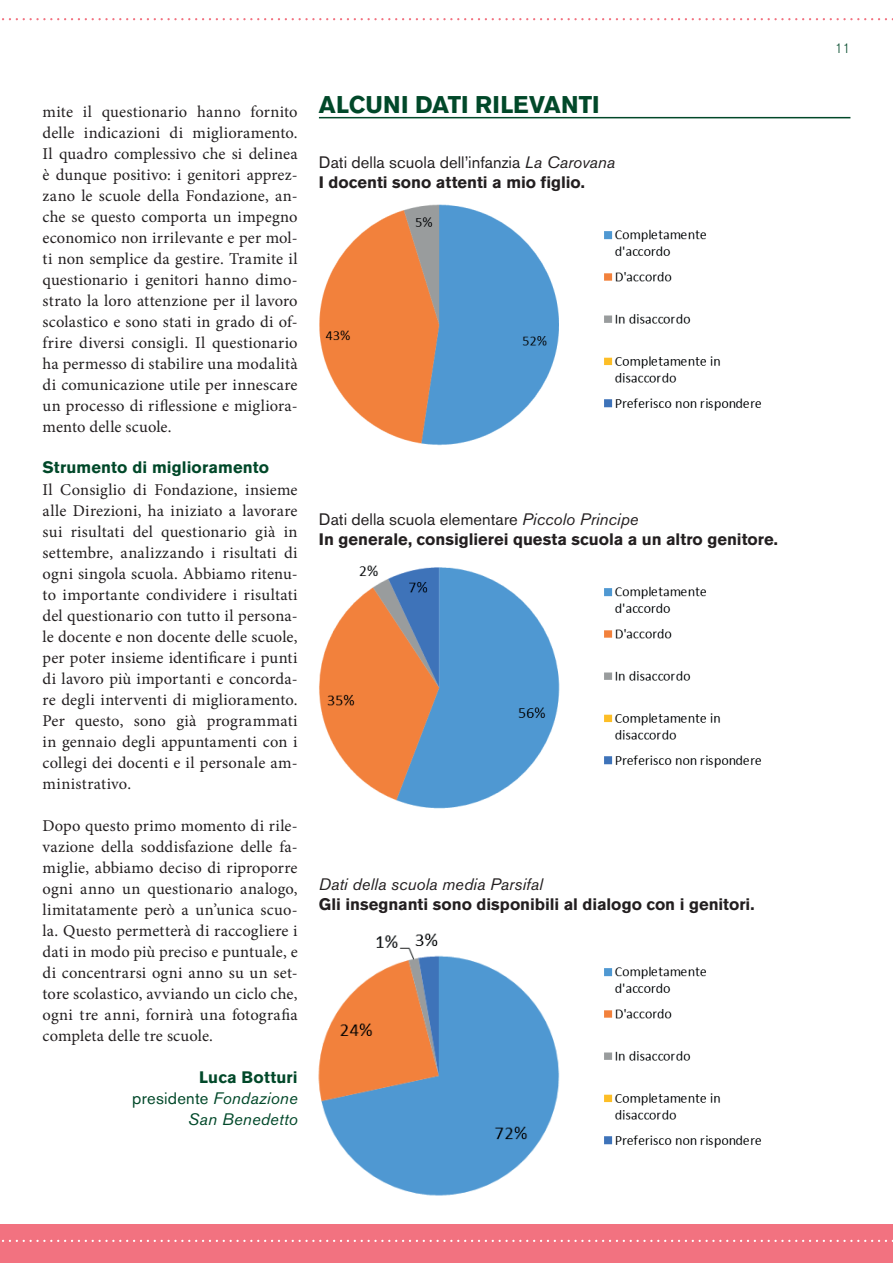
<style>
.page{position:relative;width:893px;height:1263px;background:#fff}
.page>*{position:absolute;margin:0;border:0;box-sizing:border-box;transform-origin:0 0}
.t1{font:700 24px "Akzidenz Grotesk BE";letter-spacing:.005em;color:#014829}
.t2{font:16.5px/21px "Minion Pro";letter-spacing:.015em;color:#231f20;text-align:justify}
.t3{font:700 16.5px/19.8px "Akzidenz Grotesk BE";color:#231f20}
.t4{font:italic 16.5px/21px "Akzidenz Grotesk BE";letter-spacing:.015em;color:#014829;text-align:right}
.t5{font:italic 16.5px "Akzidenz Grotesk BE";color:#231f20}
.t6{font:700 16.5px "Akzidenz Grotesk BE";letter-spacing:.01em;color:#014829}
.t7{font:300 13.5px "Akzidenz Grotesk BE";color:#014829}
.s1{font-weight:700;font-style:normal}
.s2{font-style:normal}
.s3{font-weight:400}
.s4{font-weight:400;font-style:italic}
</style>
<div class="page">
<div style="left:0;top:1225px;width:893px;height:38px;background:#f27280"></div>
<svg style="left:2px;top:1240px;width:891px;height:2px"></svg>
<svg style="left:2px;top:18px;width:891px;height:2px"></svg>
<img style="left:319px;top:565px;width:241px;height:244px">
<img style="left:318px;top:933px;width:242px;height:263px">
<img style="left:319px;top:204px;width:240px;height:242px">
<img style="left:604px;top:586px;width:157px;height:182px">
<img style="left:604px;top:229px;width:157px;height:182px">
<img style="left:604px;top:966px;width:157px;height:182px">
<hr style="left:319px;top:117px;width:531px;height:1px;background:#014829">
<p class="t2" style="left:43px;top:101px;width:257px">mite il questionario hanno fornito delle indicazioni di miglioramento.<br>Il quadro complessivo che si delinea è dunque positivo: i genitori apprez&shy;zano le scuole della Fondazione, an&shy;che se questo comporta un impegno economico non irrilevante e per mol&shy;ti non semplice da gestire. Tramite il questionario i genitori hanno dimo&shy;strato la loro attenzione per il lavoro scolastico e sono stati in grado di of&shy;frire diversi consigli. Il questionario ha permesso di stabilire una modalità di comunicazione utile per innescare un processo di riflessione e migliora&shy;mento delle scuole.</p>
<p class="t6" style="left:43px;top:458px;width:228px">Strumento di miglioramento</p>
<p class="t2" style="left:43px;top:479px;width:257px">Il Consiglio di Fondazione, insieme alle Direzioni, ha iniziato a lavorare sui risultati del questionario già in settembre, analizzando i risultati di ogni singola scuola. Abbiamo ritenu&shy;to importante condividere i risultati del questionario con tutto il persona&shy;le docente e non docente delle scuole, per poter insieme identificare i punti di lavoro più importanti e concorda&shy;re degli interventi di miglioramento.<br>Per questo, sono già programmati in gennaio degli appuntamenti con i collegi dei docenti e il personale am&shy;ministrativo.</p>
<p class="t2" style="left:43px;top:815px;width:257px">Dopo questo primo momento di rile&shy;vazione della soddisfazione delle fa&shy;miglie, abbiamo deciso di riproporre ogni anno un questionario analogo, limitatamente però a un’unica scuo&shy;la. Questo permetterà di raccogliere i dati in modo più preciso e puntuale, e di concentrarsi ogni anno su un set&shy;tore scolastico, avviando un ciclo che, ogni tre anni, fornirà una fotografia completa delle tre scuole.</p>
<p class="t4" style="left:132px;top:1067px;width:167px"><span class="s1">Luca Botturi </span><span class="s2">presidente</span> Fondazione<br>San Benedetto</p>
<h1 class="t1" style="left:319px;top:90px;width:282px">ALCUNI DATI RILEVANTI</h1>
<p class="t3" style="left:319px;top:153px;width:298px"><span class="s3">Dati della scuola dell’infanzia</span> <span class="s4">La Carovana<br></span>I docenti sono attenti a mio figlio.</p>
<p class="t3" style="left:319px;top:509px;width:461px"><span class="s3">Dati della scuola elementare</span> <span class="s4">Piccolo Principe<br></span>In generale, consiglierei questa scuola a un altro genitore.</p>
<p class="t5" style="left:319px;top:874px;width:225px">Dati della scuola media Parsifal</p>
<p class="t3" style="left:319px;top:894px;width:437px">Gli insegnanti sono disponibili al dialogo con i genitori.</p>
<p class="t7" style="left:835px;top:40px;width:17px">11</p>
</div>
